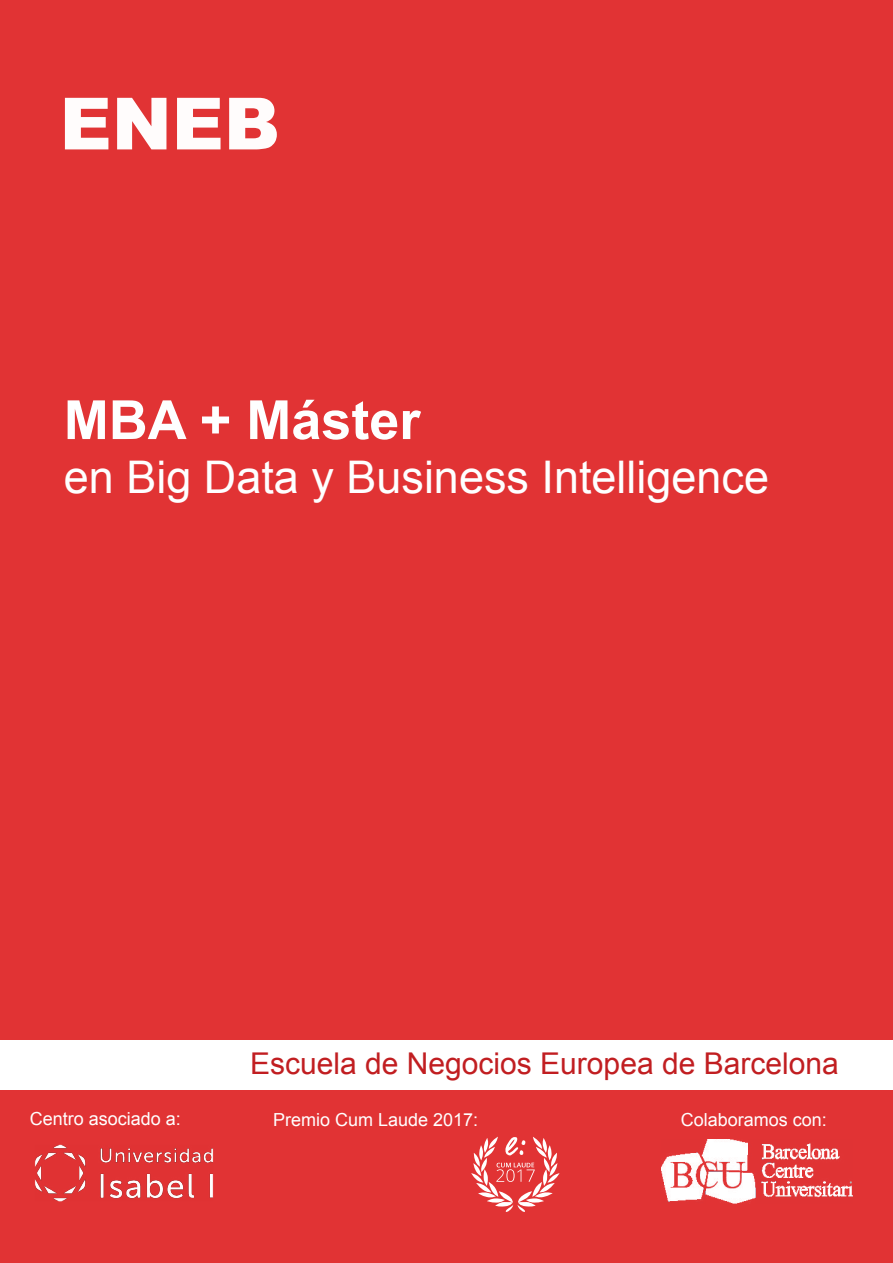
<style>
.page{position:relative;width:893px;height:1263px;background:#e13334}
.page>*{position:absolute;margin:0;border:0;box-sizing:border-box;transform-origin:0 0}
.t1{font:900 72.15px "Arial";color:#fffcfc}
.t2{font:700 54px "Arial";color:#feffff}
.t3{font:45px "Arial";color:#feffff}
.t4{font:30px "Arial";color:#c11e21}
.t5{font:18px "Arial";color:#fff}
</style>
<div class="page">
<div style="left:0;top:1040px;width:892px;height:50px;background:#fff"></div>
<img style="left:34px;top:1144px;width:180px;height:58px">
<img style="left:661px;top:1139px;width:192px;height:65px">
<svg style="left:471px;top:1137px;width:88px;height:75px"></svg>
<h1 class="t1" style="left:60px;top:71px;width:222px">ENEB</h1>
<h2 class="t2" style="left:64px;top:384px;width:358px">MBA + Máster</h2>
<h3 class="t3" style="left:64px;top:448px;width:707px">en Big Data y Business Intelligence</h3>
<h3 class="t4" style="left:250px;top:1044px;width:590px">Escuela de Negocios Europea de Barcelona</h3>
<p class="t5" style="left:30px;top:1106px;width:153px">Centro asociado a:</p>
<p class="t5" style="left:273px;top:1107px;width:207px">Premio Cum Laude 2017:</p>
<p class="t5" style="left:681px;top:1107px;width:148px">Colaboramos con:</p>
</div>
